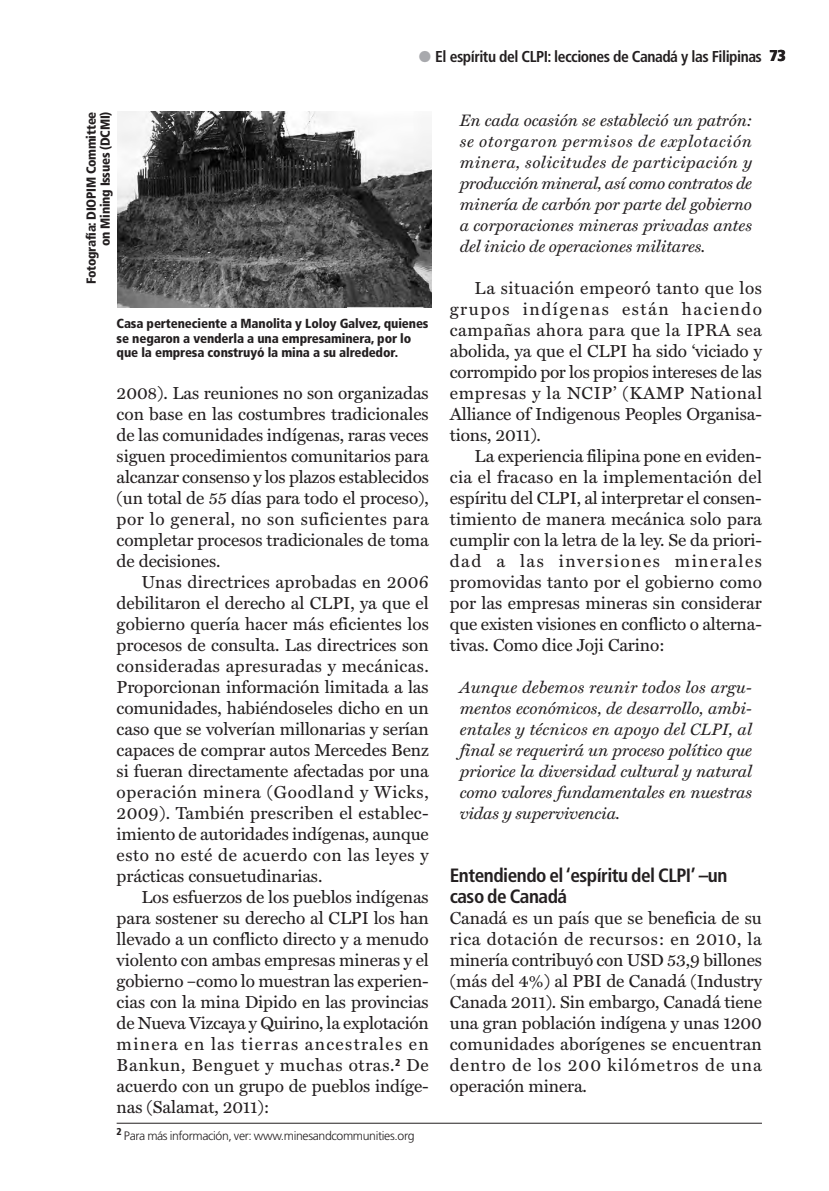
<style>
.page{position:relative;width:829px;height:1191px;background:#fff}
.page>*{position:absolute;margin:0;border:0;box-sizing:border-box;transform-origin:0 0}
.t1{font:700 condensed 19.25px/21px "Frutiger LT Std";letter-spacing:-.025em;color:#231f20}
.t2{font:17.5px/21px "Miller Text";letter-spacing:-.005em;color:#231f20;text-align:justify}
.t3{font:17.5px "Miller Text";letter-spacing:.03em;color:#231f20}
.t4{font:17.5px "Miller Text";letter-spacing:.035em;color:#231f20}
.t5{font:17.5px "Miller Text";letter-spacing:.02em;color:#231f20}
.t6{font:17.5px "Miller Text";letter-spacing:.015em;color:#231f20}
.t7{font:17.5px "Miller Text";letter-spacing:.085em;color:#231f20}
.t8{font:17.5px "Miller Text";letter-spacing:.075em;color:#231f20}
.t9{font:17.5px "Miller Text";letter-spacing:.04em;color:#231f20}
.t10{font:italic 16.62px/21px "Miller Text";letter-spacing:-.005em;color:#231f20;text-align:justify}
.t11{font:700 condensed 15.75px "Frutiger LT Std";letter-spacing:-.03em;color:#231f20}
.t12{font:900 condensed 13.12px/14px "Frutiger LT Std";letter-spacing:-.01em;color:#231f20}
.t13{font:300 12.25px "Frutiger";letter-spacing:-.03em;color:#231f20}
.s1{color:#a8a9ad}
.s2{font-weight:900}
</style>
<div class="page">
<hr style="left:117px;top:1123px;width:644px;height:1px;background:#231f20">
<img style="left:117px;top:112px;width:314px;height:196px">
<p class="t11" style="left:419px;top:50px;width:368px"><span class="s1">●</span> El espíritu del CLPI: lecciones de Canadá y las Filipinas <span class="s2">73</span></p>
<p class="t12" style="left:85px;top:284px;width:174px;text-align:right;rotate:-90deg">Fotografía: DIOPIM Committee on Mining Issues (DCMI)</p>
<p class="t12" style="left:117px;top:318px;width:313px">Casa perteneciente a Manolita y Loloy Galvez, quienes se negaron a venderla a una empresaminera, por lo que la empresa construyó la mina a su alrededor.</p>
<p class="t2" style="left:117px;top:384px;width:313px">2008). Las reuniones no son organizadas</p>
<p class="t2" style="left:117px;top:405px;width:313px">con base en las costumbres tradicionales</p>
<p class="t2" style="left:117px;top:426px;width:313px">de las comunidades indígenas, raras veces</p>
<p class="t2" style="left:117px;top:447px;width:313px">siguen procedimientos comunitarios para</p>
<p class="t2" style="left:117px;top:468px;width:313px">alcanzar consenso y los plazos establecidos</p>
<p class="t2" style="left:117px;top:489px;width:313px">(un total de 55 días para todo el proceso),</p>
<p class="t3" style="left:117px;top:512px;width:313px">por lo general, no son suficientes para</p>
<p class="t2" style="left:117px;top:531px;width:313px">completar procesos tradicionales de toma</p>
<p class="t2" style="left:117px;top:552px;width:105px">de decisiones.</p>
<p class="t6" style="left:141px;top:575px;width:289px">Unas directrices aprobadas en 2006</p>
<p class="t2" style="left:117px;top:594px;width:313px">debilitaron el derecho al CLPI, ya que el</p>
<p class="t2" style="left:117px;top:615px;width:314px">gobierno quería hacer más eficientes los</p>
<p class="t2" style="left:117px;top:636px;width:313px">procesos de consulta. Las directrices son</p>
<p class="t5" style="left:117px;top:659px;width:313px">consideradas apresuradas y mecánicas.</p>
<p class="t2" style="left:117px;top:678px;width:313px">Proporcionan información limitada a las</p>
<p class="t2" style="left:117px;top:699px;width:313px">comunidades, habiéndoseles dicho en un</p>
<p class="t2" style="left:117px;top:720px;width:313px">caso que se volverían millonarias y serían</p>
<p class="t2" style="left:117px;top:741px;width:313px">capaces de comprar autos Mercedes Benz</p>
<p class="t2" style="left:117px;top:762px;width:313px">si fueran directamente afectadas por una</p>
<p class="t4" style="left:117px;top:785px;width:313px">operación minera (Goodland y Wicks,</p>
<p class="t6" style="left:117px;top:806px;width:313px">2009). También prescriben el establec-</p>
<p class="t2" style="left:117px;top:825px;width:313px">imiento de autoridades indígenas, aunque</p>
<p class="t3" style="left:117px;top:848px;width:313px">esto no esté de acuerdo con las leyes y</p>
<p class="t2" style="left:117px;top:867px;width:207px">prácticas consuetudinarias.</p>
<p class="t2" style="left:141px;top:888px;width:289px">Los esfuerzos de los pueblos indígenas</p>
<p class="t2" style="left:117px;top:909px;width:313px">para sostener su derecho al CLPI los han</p>
<p class="t2" style="left:117px;top:930px;width:314px">llevado a un conflicto directo y a menudo</p>
<p class="t2" style="left:117px;top:951px;width:313px">violento con ambas empresas mineras y el</p>
<p class="t2" style="left:117px;top:972px;width:313px">gobierno –como lo muestran las experien-</p>
<p class="t2" style="left:117px;top:993px;width:313px">cias con la mina Dipido en las provincias</p>
<p class="t2" style="left:117px;top:1014px;width:313px">de Nueva Vizcaya y Quirino, la explotación</p>
<p class="t8" style="left:117px;top:1037px;width:313px">minera en las tierras ancestrales en</p>
<p class="t9" style="left:117px;top:1058px;width:313px">Bankun, Benguet y muchas otras.<sup>2</sup> De</p>
<p class="t2" style="left:117px;top:1077px;width:313px">acuerdo con un grupo de pueblos indíge-</p>
<p class="t2" style="left:117px;top:1098px;width:154px">nas (Salamat, 2011):</p>
<p class="t13" style="left:117px;top:1130px;width:299px"><sup>2</sup> Para más información, ver: www.minesandcommunities.org</p>
<p class="t10" style="left:459px;top:111px;width:294px">En cada ocasión se estableció un patrón: se otorgaron permisos de explotación minera, solicitudes de participación y producción mineral, así como contratos de minería de carbón por parte del gobierno a corporaciones mineras privadas antes del inicio de operaciones militares.</p>
<p class="t3" style="left:474px;top:281px;width:289px">La situación empeoró tanto que los</p>
<p class="t7" style="left:450px;top:302px;width:313px">grupos indígenas están haciendo</p>
<p class="t4" style="left:450px;top:323px;width:313px">campañas ahora para que la IPRA sea</p>
<p class="t2" style="left:450px;top:342px;width:313px">abolida, ya que el CLPI ha sido ‘viciado y</p>
<p class="t2" style="left:450px;top:363px;width:313px">corrompido por los propios intereses de las</p>
<p class="t4" style="left:450px;top:386px;width:313px">empresas y la NCIP’ (KAMP National</p>
<p class="t2" style="left:450px;top:405px;width:313px">Alliance of Indigenous Peoples Organisa-</p>
<p class="t2" style="left:450px;top:426px;width:93px">tions, 2011).</p>
<p class="t2" style="left:474px;top:447px;width:288px">La experiencia filipina pone en eviden-</p>
<p class="t5" style="left:450px;top:470px;width:313px">cia el fracaso en la implementación del</p>
<p class="t2" style="left:450px;top:489px;width:313px">espíritu del CLPI, al interpretar el consen-</p>
<p class="t2" style="left:450px;top:510px;width:313px">timiento de manera mecánica solo para</p>
<p class="t2" style="left:450px;top:531px;width:313px">cumplir con la letra de la ley. Se da priori-</p>
<p class="t7" style="left:450px;top:554px;width:313px">dad a las inversiones minerales</p>
<p class="t2" style="left:450px;top:573px;width:313px">promovidas tanto por el gobierno como</p>
<p class="t2" style="left:450px;top:594px;width:313px">por las empresas mineras sin considerar</p>
<p class="t2" style="left:450px;top:615px;width:313px">que existen visiones en conflicto o alterna-</p>
<p class="t2" style="left:450px;top:636px;width:217px">tivas. Como dice Joji Carino:</p>
<p class="t10" style="left:459px;top:678px;width:294px">Aunque debemos reunir todos los argu&shy;mentos económicos, de desarrollo, ambi&shy;entales y técnicos en apoyo del CLPI, al final se requerirá un proceso político que priorice la diversidad cultural y natural como valores fundamentales en nuestras vidas y supervivencia.</p>
<p class="t1" style="left:450px;top:866px;width:279px">Entendiendo el ‘espíritu del CLPI’ –un caso de Canadá</p>
<p class="t2" style="left:450px;top:909px;width:313px">Canadá es un país que se beneficia de su rica dotación de recursos: en 2010, la minería contribuyó con USD 53,9 billones (más del 4%) al PBI de Canadá (Industry Canada 2011). Sin embargo, Canadá tiene una gran población indígena y unas 1200 comunidades aborígenes se encuentran dentro de los 200 kilómetros de una operación minera.</p>
</div>
